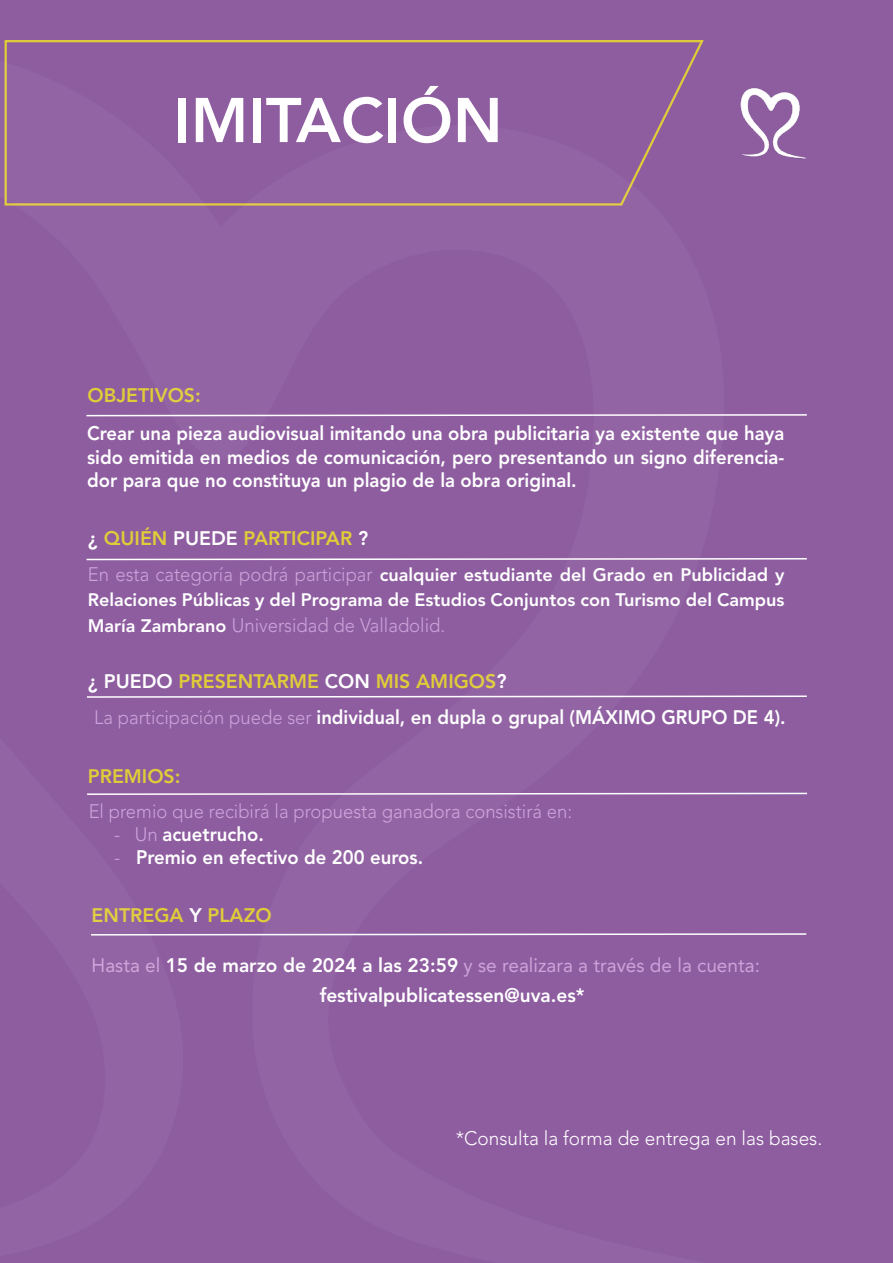
<style>
.page{position:relative;width:893px;height:1263px;background:#8e5da0}
.page>*{position:absolute;margin:0;border:0;box-sizing:border-box;transform-origin:0 0}
.t1{font:800 62.4px "Avenir LT Std";color:#fff}
.t2{font:800 19.5px/23.4px "Avenir LT Std";color:#fff;text-align:justify;scale:.95 1}
.t3{font:800 19.5px/30px "Avenir LT Std";color:#fff}
.t4{font:300 19.5px "Avenir LT Std";color:#cda2d9;scale:.95 1}
.t5{font:800 19.5px "Avenir LT Std";color:#e0cc39}
.t6{font:300 19.5px "Avenir LT Std";color:#fff}
.t7{font:800 18px/25.5px "Avenir LT Std";color:#fff}
.s1{color:#fff}
.s2{font-weight:300;font-size:19.5px;color:#cda2d9}
.s3{font-weight:800;font-size:18px;color:#fff}
.s4{font-weight:300;color:#cda2d9}
.s5{font-weight:400;color:#cda2d9}
</style>
<div class="page">
<h1 class="t1" style="left:173px;top:83px;width:331px">IMITACIÓN</h1>
<p class="t5" style="left:88px;top:384px;width:115px">OBJETIVOS:</p>
<p class="t2" style="left:87px;top:422px;width:735px">Crear una pieza audiovisual imitando una obra publicitaria ya existente que haya sido emitida en medios de comunicación, pero presentando un signo diferencia&shy;dor para que no constituya un plagio de la obra original.</p>
<p class="t5" style="left:88px;top:527px;width:282px"><span class="s1">¿</span> QUIÉN <span class="s1">PUEDE</span> PARTICIPAR <span class="s1">?</span></p>
<p class="t7" style="left:88px;top:562px;width:698px"><span class="s2">En esta categoría podrá participar</span> cualquier estudiante del Grado en Publicidad y<br>Relaciones Públicas y del Programa de Estudios Conjuntos con Turismo del Campus</p>
<p class="t4" style="left:88px;top:613px;width:378px"><span class="s3">María Zambrano</span> Universidad de Valladolid.</p>
<p class="t5" style="left:88px;top:669px;width:420px"><span class="s1">¿ PUEDO</span> PRESENTARME <span class="s1">CON</span> MIS AMIGOS<span class="s1">?</span></p>
<p class="t2" style="left:94px;top:705px;width:729px"><span class="s4">La participación puede ser</span> individual, en dupla o grupal (MÁXIMO GRUPO DE 4).</p>
<p class="t5" style="left:88px;top:765px;width:94px">PREMIOS:</p>
<p class="t4" style="left:89px;top:799px;width:511px">El premio que recibirá la propuesta ganadora consistirá en:</p>
<p class="t2" style="left:114px;top:823px;width:159px"><span class="s4">- Un</span> acuetrucho.</p>
<p class="t2" style="left:114px;top:846px;width:327px"><span class="s4">-</span> Premio en efectivo de 200 euros.</p>
<p class="t5" style="left:92px;top:903px;width:182px">ENTREGA <span class="s1">Y</span> PLAZO</p>
<p class="t3" style="left:320px;top:950px;width:442px;text-indent:-228px"><span class="s5">Hasta el</span> 15 de marzo de 2024 a las 23:59 <span class="s5">y se realizara a través de la cuenta: </span>festivalpublicatessen@uva.es*</p>
<p class="t6" style="left:456px;top:1126px;width:368px">*Consulta la forma de entrega en las bases.</p>
</div>
